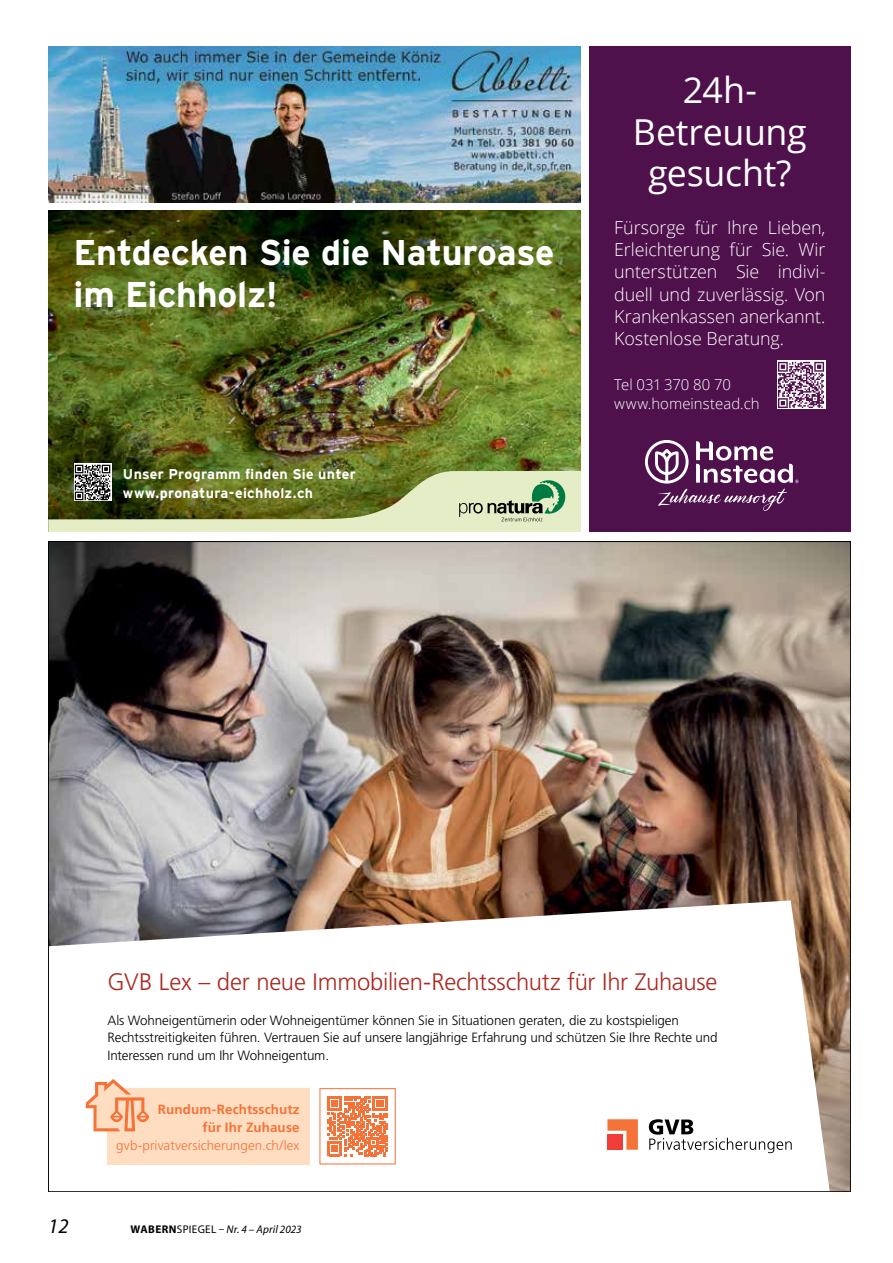
<style>
.page{position:relative;width:893px;height:1263px;background:#fff}
.page>*{position:absolute;margin:0;border:0;box-sizing:border-box;transform-origin:0 0}
.t1{font:700 35.7px/41.7px "Interstate";letter-spacing:-.01em;color:#fff}
.t2{font:35.7px/41.7px "Open Sans";letter-spacing:-.01em;color:#fff;text-align:center}
.t3{font:300 23.85px "Frutiger LT Std";letter-spacing:-.01em;color:#ab2820}
.t4{font:italic 20.85px "Myriad Pro";color:#000}
.t5{font:300 17.85px/22.4px "Open Sans";letter-spacing:-.005em;color:#fff;text-align:justify}
.t6{font:300 14.85px/19.4px "Open Sans";letter-spacing:.005em;color:#fff}
.t7{font:700 14.1px/18.8px "Interstate";letter-spacing:.02em;color:#fff}
.t8{font:300 13.35px/17.9px "Frutiger LT Std";letter-spacing:-.01em;color:#000}
.t9{font:700 13.35px/17.9px "Frutiger LT Std";letter-spacing:.01em;color:#f57238;text-align:right}
.t10{font:300 13.35px "Frutiger LT Std";letter-spacing:.005em;color:#f57238}
.t11{font:italic 11.25px "Myriad Pro";letter-spacing:.005em;color:#000}
.s1{font-weight:700;font-style:normal}
.s2{font-style:normal}
</style>
<div class="page">
<img style="left:48px;top:46px;width:532px;height:156px">
<div style="left:589px;top:46px;width:262px;height:486px;background:#4f114c"></div>
<svg style="left:645px;top:440px;width:154px;height:71px"></svg>
<svg style="left:777px;top:360px;width:48px;height:49px"></svg>
<svg style="left:778px;top:362px;width:46px;height:46px"></svg>
<img style="left:48px;top:211px;width:532px;height:254px">
<svg style="left:74px;top:463px;width:37px;height:2px"></svg>
<img style="left:48px;top:465px;width:532px;height:67px">
<img style="left:50px;top:543px;width:799px;height:647px">
<svg style="left:50px;top:900px;width:780px;height:290px"></svg>
<svg style="left:607px;top:1119px;width:31px;height:31px"></svg>
<svg style="left:649px;top:1119px;width:143px;height:34px"></svg>
<div style="left:107px;top:1088px;width:203px;height:76px;background:#ffddc1"></div>
<svg style="left:86px;top:1079px;width:63px;height:52px"></svg>
<svg style="left:328px;top:1096px;width:59px;height:60px"></svg>
<div style="left:320px;top:1088px;width:76px;height:76px;border:1px solid #f57238"></div>
<h1 class="t1" style="left:74px;top:231px;width:482px">Entdecken Sie die Naturoase im Eichholz!</h1>
<p class="t7" style="left:123px;top:465px;width:234px">Unser Programm finden Sie unter www.pronatura-eichholz.ch</p>
<h1 class="t2" style="left:633px;top:68px;width:175px">24h-<br>Betreuung gesucht?</h1>
<h3 class="t5" style="left:614px;top:215px;width:213px">Fürsorge für Ihre Lieben, Erleichterung für Sie. Wir unterstützen Sie indivi&shy;duell und zuverlässig. Von Krankenkassen anerkannt.<br>Kostenlose Beratung.</h3>
<p class="t6" style="left:614px;top:374px;width:147px">Tel 031 370 80 70 www.homeinstead.ch</p>
<h2 class="t3" style="left:107px;top:968px;width:612px">GVB Lex – der neue Immobilien-Rechtsschutz für Ihr Zuhause</h2>
<p class="t8" style="left:107px;top:1011px;width:612px">Als Wohneigentümerin oder Wohneigentümer können Sie in Situationen geraten, die zu kostspieligen<br>Rechtsstreitigkeiten führen. Vertrauen Sie auf unsere langjährige Erfahrung und schützen Sie Ihre Rechte und<br>Interessen rund um Ihr Wohneigentum.</p>
<p class="t9" style="left:158px;top:1100px;width:143px">Rundum-Rechtsschutz für Ihr Zuhause</p>
<p class="t10" style="left:116px;top:1137px;width:185px">gvb-privatversicherungen.ch/lex</p>
<h3 class="t4" style="left:48px;top:1213px;width:22px">12</h3>
<p class="t11" style="left:131px;top:1222px;width:173px"><span class="s1">WABERN</span><span class="s2">SPIEGEL –</span> Nr. 4 – April 2023</p>
</div>
